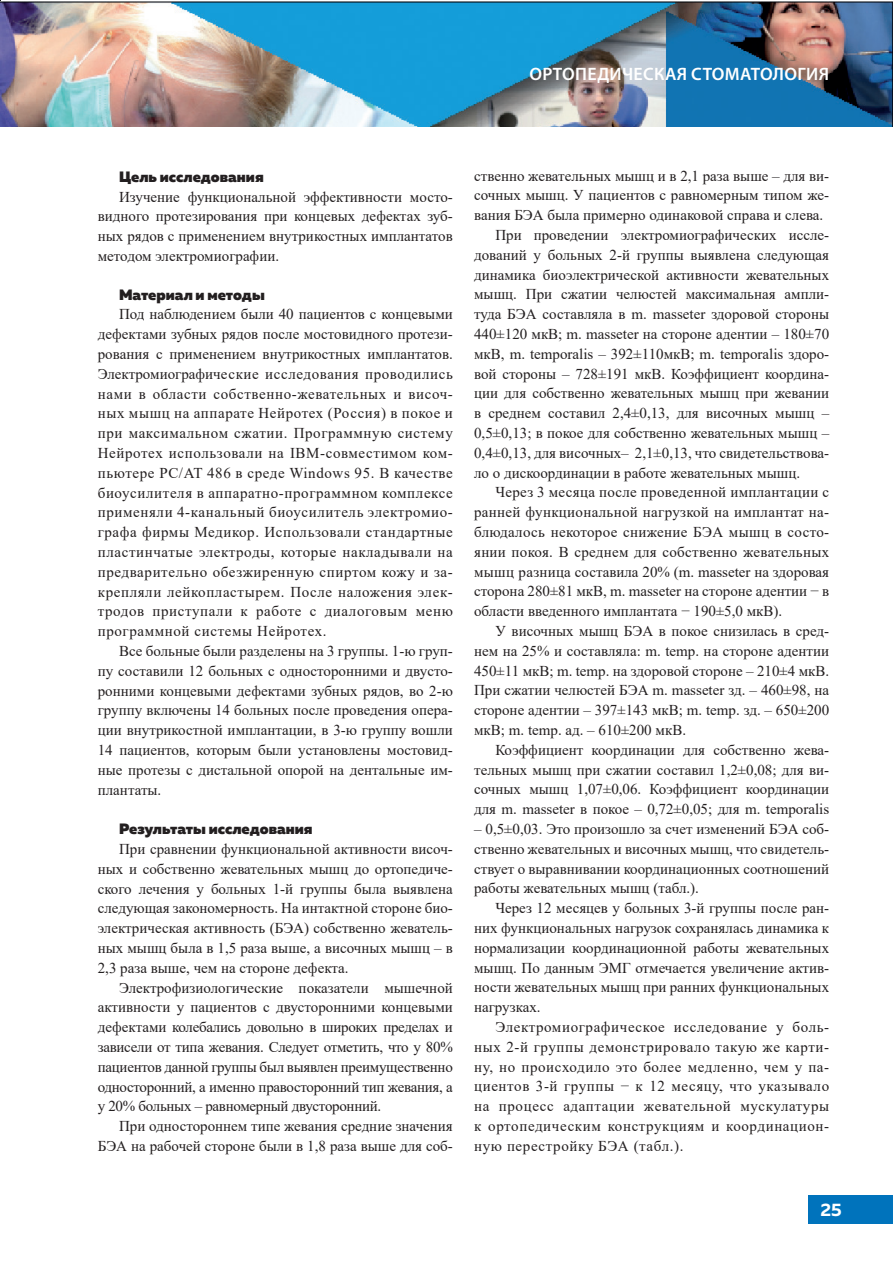
<style>
.page{position:relative;width:893px;height:1263px;background:#fff}
.page>*{position:absolute;margin:0;border:0;box-sizing:border-box;transform-origin:0 0}
.kolontitul{font:600 18px "Myriad Pro";letter-spacing:.02em;color:#fff}
.t1{font:700 18px "Muller";color:#fff}
.txt{font:15px/19.8px "Times New Roman";color:#231f20;text-align:justify}
.txt-2{font:900 15px "Muller";color:#231f20}
</style>
<div class="page">
<div style="left:809px;top:1195px;width:84px;height:28px;background:#0073bc"></div>
<img style="left:0;top:0;width:893px;height:126px">
<p class="kolontitul" style="left:529px;top:62px;width:301px">ОРТОПЕДИЧЕСКАЯ СТОМАТОЛОГИЯ</p>
<p class="txt-2" style="left:119px;top:167px;width:146px">Цель исследования</p>
<p class="txt" style="left:98px;top:186px;width:357px;text-indent:21px">Изучение функциональной эффективности мосто&shy;видного протезирования при концевых дефектах зуб&shy;ных рядов с применением внутрикостных имплантатов методом электромиографии.</p>
<p class="txt-2" style="left:119px;top:285px;width:147px">Материал и методы</p>
<p class="txt" style="left:98px;top:304px;width:357px;text-indent:21px">Под наблюдением были 40 пациентов с концевыми дефектами зубных рядов после мостовидного протези&shy;рования с применением внутрикостных имплантатов.<br>Электромиографические исследования проводились нами в области собственно-жевательных и височ&shy;ных мышц на аппарате Нейротех (Россия) в покое и при максимальном сжатии. Программную систему Нейротех использовали на IBM-совместимом ком&shy;пьютере PC/AT 486 в среде Windows 95. В качестве биоусилителя в аппаратно-программном комплексе применяли 4-канальный биоусилитель электромио&shy;графа фирмы Медикор. Использовали стандартные пластинчатые электроды, которые накладывали на предварительно обезжиренную спиртом кожу и за&shy;крепляли лейкопластырем. После наложения элек&shy;тродов приступали к работе с диалоговым меню программной системы Нейротех.</p>
<p class="txt" style="left:98px;top:641px;width:357px;text-indent:21px">Все больные были разделены на 3 группы. 1-ю груп&shy;пу составили 12 больных с односторонними и двусто&shy;ронними концевыми дефектами зубных рядов, во 2-ю группу включены 14 больных после проведения опера&shy;ции внутрикостной имплантации, в 3-ю группу вошли 14 пациентов, которым были установлены мостовид&shy;ные протезы с дистальной опорой на дентальные им&shy;плантаты.</p>
<p class="txt-2" style="left:119px;top:819px;width:195px">Результаты исследования</p>
<p class="txt" style="left:98px;top:839px;width:357px;text-indent:21px">При сравнении функциональной активности височ&shy;ных и собственно жевательных мышц до ортопедиче&shy;ского лечения у больных 1-й группы была выявлена следующая закономерность. На интактной стороне био&shy;электрическая активность (БЭА) собственно жеватель&shy;ных мышц была в 1,5 раза выше, а височных мышц – в 2,3 раза выше, чем на стороне дефекта.</p>
<p class="txt" style="left:98px;top:977px;width:357px;text-indent:21px">Электрофизиологические показатели мышечной активности у пациентов с двусторонними концевыми дефектами колебались довольно в широких пределах и зависели от типа жевания. Следует отметить, что у 80% пациентов данной группы был выявлен преимущественно односторонний, а именно правосторонний тип жевания, а у 20% больных – равномерный двусторонний.</p>
<p class="txt" style="left:98px;top:1116px;width:357px;text-align:right">При одностороннем типе жевания средние значения<br>БЭА на рабочей стороне были в 1,8 раза выше для соб-</p>
<p class="txt" style="left:474px;top:165px;width:357px">ственно жевательных мышц и в 2,1 раза выше – для ви&shy;сочных мышц. У пациентов с равномерным типом же&shy;вания БЭА была примерно одинаковой справа и слева.</p>
<p class="txt" style="left:474px;top:224px;width:357px;text-indent:21px">При проведении электромиографических иссле&shy;дований у больных 2-й группы выявлена следующая динамика биоэлектрической активности жевательных мышц. При сжатии челюстей максимальная ампли&shy;туда БЭА составляла в m. masseter здоровой стороны 440±120 мкВ; m. masseter на стороне адентии – 180±70 мкВ, m. temporalis – 392±110мкВ; m. temporalis здоро&shy;вой стороны – 728±191 мкВ. Коэффициент координа&shy;ции для собственно жевательных мышц при жевании в среднем составил 2,4±0,13, для височных мышц – 0,5±0,13; в покое для собственно жевательных мышц – 0,4±0,13, для височных– 2,1±0,13, что свидетельствова&shy;ло о дискоординации в работе жевательных мышц.</p>
<p class="txt" style="left:474px;top:482px;width:357px;text-indent:21px">Через 3 месяца после проведенной имплантации с ранней функциональной нагрузкой на имплантат на&shy;блюдалось некоторое снижение БЭА мышц в состо&shy;янии покоя. В среднем для собственно жевательных мышц разница составила 20% (m. masseter на здоровая сторона 280±81 мкВ, m. masseter на стороне адентии − в области введенного имплантата − 190±5,0 мкВ).</p>
<p class="txt" style="left:474px;top:620px;width:357px;text-indent:21px">У височных мышц БЭА в покое снизилась в сред&shy;нем на 25% и составляла: m. temp. на стороне адентии 450±11 мкВ; m. temp. на здоровой стороне – 210±4 мкВ.<br>При сжатии челюстей БЭА m. masseter зд. – 460±98, на стороне адентии – 397±143 мкВ; m. temp. зд. – 650±200 мкВ; m. temp. ад. – 610±200 мкВ.</p>
<p class="txt" style="left:474px;top:739px;width:357px;text-indent:21px">Коэффициент координации для собственно жева&shy;тельных мышц при сжатии составил 1,2±0,08; для ви&shy;сочных мышц 1,07±0,06. Коэффициент координации для m. masseter в покое – 0,72±0,05; для m. temporalis</p>
<p class="txt" style="left:474px;top:818px;width:357px">– 0,5±0,03. Это произошло за счет изменений БЭА соб&shy;ственно жевательных и височных мышц, что свидетель&shy;ствует о выравнивании координационных соотношений работы жевательных мышц (табл.).</p>
<p class="txt" style="left:474px;top:898px;width:357px;text-indent:21px">Через 12 месяцев у больных 3-й группы после ран&shy;них функциональных нагрузок сохранялась динамика к нормализации координационной работы жевательных мышц. По данным ЭМГ отмечается увеличение актив&shy;ности жевательных мышц при ранних функциональных нагрузках.</p>
<p class="txt" style="left:474px;top:1016px;width:357px;text-indent:21px">Электромиографическое исследование у боль&shy;ных 2-й группы демонстрировало такую же карти&shy;ну, но происходило это более медленно, чем у па&shy;циентов 3-й группы − к 12 месяцу, что указывало на процесс адаптации жевательной мускулатуры к ортопедическим конструкциям и координацион&shy;ную перестройку БЭА (табл.).</p>
<p class="t1" style="left:820px;top:1198px;width:23px">25</p>
</div>
